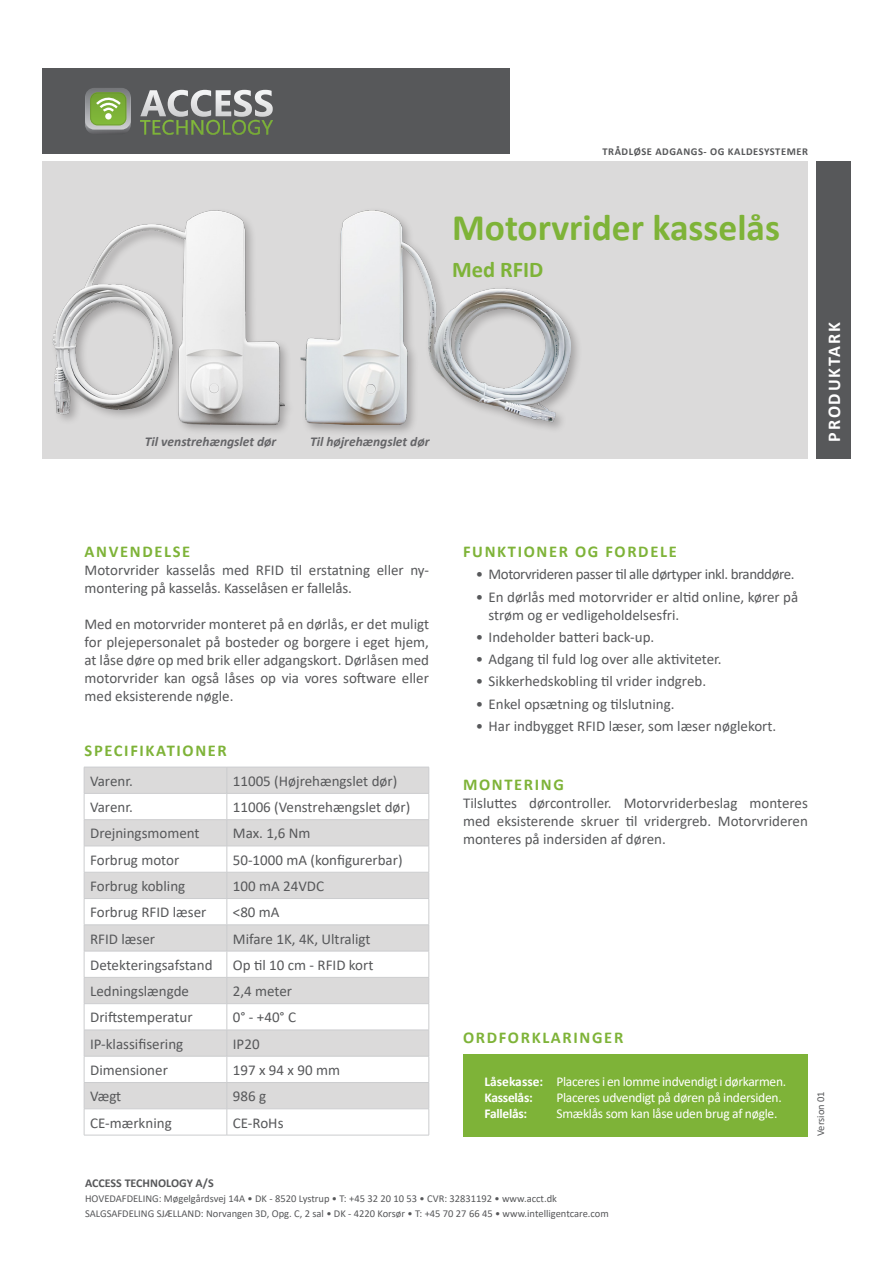
<style>
.page{position:relative;width:893px;height:1263px;background:#fff}
.page>*{position:absolute;margin:0;border:0;box-sizing:border-box;transform-origin:0 0}
.t1{font:700 37.5px "Calibri";color:#7eb338}
.t2{font:700 22.5px "Calibri";color:#7eb338}
.t3{font:700 18px "Calibri";letter-spacing:.1em;color:#fff}
.t4{font:700 16.5px "Calibri";letter-spacing:.1em;color:#7eb338}
.t5{font:15px/18px "Calibri";color:#57585a}
.t6{font:15px "Calibri";letter-spacing:-.03em;color:#57585a}
.t7{font:13.5px "Calibri";letter-spacing:-.02em;color:#fff}
.t8{font:italic 700 13.5px "Calibri";color:#656568}
.t9{font:700 13.5px "Calibri";letter-spacing:-.02em;color:#fff}
.t10{font:700 12px "Calibri";color:#57585a}
.t11{font:10.5px/15px "Calibri";color:#57585a}
.t12{font:700 10.5px "Calibri";letter-spacing:.05em;color:#57585a}
.s1{font-weight:700}
</style>
<div class="page">
<div style="left:43px;top:162px;width:765px;height:297px;background:#dbdada"></div>
<div style="left:43px;top:68px;width:467px;height:85px;background:#57585a"></div>
<div style="left:816px;top:162px;width:34px;height:297px;background:#57585a"></div>
<svg style="left:140px;top:90px;width:133px;height:45px"></svg>
<svg style="left:85px;top:88px;width:46px;height:45px;background:#8ea76f"></svg>
<div style="left:50px;top:207px;width:246px;height:229px;background:#231f20;opacity:.3"></div>
<img style="left:52px;top:209px;width:236px;height:217px">
<div style="left:298px;top:207px;width:285px;height:230px;background:#231f20;opacity:.3"></div>
<img style="left:301px;top:210px;width:270px;height:215px">
<div style="left:85px;top:768px;width:344px;height:25px;background:#dbdada"></div>
<svg style="left:85px;top:794px;width:344px;height:341px"></svg>
<hr style="left:84px;top:767px;width:143px;height:1px;background:#cbccce">
<hr style="left:227px;top:767px;width:202px;height:1px;background:#cbccce">
<hr style="left:84px;top:793px;width:143px;height:1px;background:#cbccce">
<hr style="left:227px;top:793px;width:202px;height:1px;background:#cbccce">
<hr style="left:84px;top:819px;width:143px;height:1px;background:#cbccce">
<hr style="left:227px;top:819px;width:202px;height:1px;background:#cbccce">
<hr style="left:84px;top:846px;width:143px;height:1px;background:#cbccce">
<hr style="left:227px;top:846px;width:202px;height:1px;background:#cbccce">
<hr style="left:84px;top:872px;width:143px;height:1px;background:#cbccce">
<hr style="left:227px;top:872px;width:202px;height:1px;background:#cbccce">
<hr style="left:84px;top:898px;width:143px;height:1px;background:#cbccce">
<hr style="left:227px;top:898px;width:202px;height:1px;background:#cbccce">
<hr style="left:84px;top:924px;width:143px;height:1px;background:#cbccce">
<hr style="left:227px;top:924px;width:202px;height:1px;background:#cbccce">
<hr style="left:84px;top:951px;width:143px;height:1px;background:#cbccce">
<hr style="left:227px;top:951px;width:202px;height:1px;background:#cbccce">
<hr style="left:84px;top:977px;width:143px;height:1px;background:#cbccce">
<hr style="left:227px;top:977px;width:202px;height:1px;background:#cbccce">
<hr style="left:84px;top:1003px;width:143px;height:1px;background:#cbccce">
<hr style="left:227px;top:1003px;width:202px;height:1px;background:#cbccce">
<hr style="left:84px;top:1030px;width:143px;height:1px;background:#cbccce">
<hr style="left:227px;top:1030px;width:202px;height:1px;background:#cbccce">
<hr style="left:84px;top:1056px;width:143px;height:1px;background:#cbccce">
<hr style="left:227px;top:1056px;width:202px;height:1px;background:#cbccce">
<hr style="left:84px;top:1082px;width:143px;height:1px;background:#cbccce">
<hr style="left:227px;top:1082px;width:202px;height:1px;background:#cbccce">
<hr style="left:84px;top:1108px;width:143px;height:1px;background:#cbccce">
<svg style="left:84px;top:768px;width:1px;height:367px"></svg>
<hr style="left:227px;top:1108px;width:202px;height:1px;background:#cbccce">
<svg style="left:227px;top:768px;width:1px;height:367px"></svg>
<svg style="left:429px;top:767px;width:1px;height:368px"></svg>
<hr style="left:84px;top:1135px;width:143px;height:1px;background:#cbccce">
<hr style="left:227px;top:1135px;width:202px;height:1px;background:#cbccce">
<div style="left:463px;top:1054px;width:345px;height:82px;background:#7eb338"></div>
<p class="t8" style="left:145px;top:432px;width:133px">Til venstrehængslet dør</p>
<p class="t8" style="left:310px;top:432px;width:121px">Til højrehængslet dør</p>
<p class="t12" style="left:602px;top:144px;width:207px">TRÅDLØSE ADGANGS- OG KALDESYSTEMER</p>
<p class="t1" style="left:452px;top:201px;width:330px">Motorvrider kasselås</p>
<p class="t2" style="left:452px;top:254px;width:93px">Med RFID</p>
<p class="t3" style="left:821px;top:442px;width:121px;rotate:-90deg">PRODUKTARK</p>
<p class="t4" style="left:85px;top:540px;width:107px">ANVENDELSE</p>
<p class="t5" style="left:85px;top:561px;width:346px">Motorvrider kasselås med RFID til erstatning eller ny&shy;montering på kasselås. Kasselåsen er fallelås.</p>
<p class="t5" style="left:85px;top:615px;width:346px;text-align:justify">Med en motorvrider monteret på en dørlås, er det muligt for plejepersonalet på bosteder og borgere i eget hjem, at låse døre op med brik eller adgangskort. Dørlåsen med motorvrider kan også låses op via vores software eller med eksisterende nøgle.</p>
<p class="t4" style="left:85px;top:739px;width:144px">SPECIFIKATIONER</p>
<p class="t5" style="left:90px;top:771px;width:44px">Varenr.</p>
<p class="t5" style="left:233px;top:771px;width:166px">11005 (Højrehængslet dør)</p>
<p class="t5" style="left:90px;top:798px;width:44px">Varenr.</p>
<p class="t5" style="left:233px;top:798px;width:179px">11006 (Venstrehængslet dør)</p>
<p class="t5" style="left:90px;top:824px;width:111px">Drejningsmoment</p>
<p class="t5" style="left:233px;top:824px;width:79px">Max. 1,6 Nm</p>
<p class="t5" style="left:90px;top:850px;width:91px">Forbrug motor</p>
<p class="t5" style="left:233px;top:850px;width:171px">50-1000 mA (konfigurerbar)</p>
<p class="t5" style="left:90px;top:877px;width:97px">Forbrug kobling</p>
<p class="t5" style="left:233px;top:877px;width:93px">100 mA 24VDC</p>
<p class="t5" style="left:90px;top:903px;width:118px">Forbrug RFID læser</p>
<p class="t5" style="left:233px;top:903px;width:48px">&lt;80 mA</p>
<p class="t5" style="left:90px;top:929px;width:67px">RFID læser</p>
<p class="t5" style="left:233px;top:929px;width:139px">Mifare 1K, 4K, Ultraligt</p>
<p class="t5" style="left:90px;top:955px;width:124px">Detekteringsafstand</p>
<p class="t5" style="left:233px;top:955px;width:142px">Op til 10 cm - RFID kort</p>
<p class="t5" style="left:90px;top:982px;width:100px">Ledningslængde</p>
<p class="t5" style="left:233px;top:982px;width:61px">2,4 meter</p>
<p class="t5" style="left:90px;top:1008px;width:104px">Driftstemperatur</p>
<p class="t5" style="left:233px;top:1008px;width:65px">0° - +40° C</p>
<p class="t5" style="left:90px;top:1034px;width:95px">IP-klassifisering</p>
<p class="t5" style="left:233px;top:1034px;width:28px">IP20</p>
<p class="t5" style="left:90px;top:1061px;width:79px">Dimensioner</p>
<p class="t5" style="left:233px;top:1061px;width:109px">197 x 94 x 90 mm</p>
<p class="t5" style="left:90px;top:1087px;width:33px">Vægt</p>
<p class="t5" style="left:233px;top:1087px;width:35px">986 g</p>
<p class="t5" style="left:90px;top:1113px;width:83px">CE-mærkning</p>
<p class="t5" style="left:233px;top:1113px;width:52px">CE-RoHs</p>
<p class="t4" style="left:463px;top:540px;width:215px">FUNKTIONER OG FORDELE</p>
<p class="t6" style="left:476px;top:564px;width:320px">• Motorvrideren passer til alle dørtyper inkl. branddøre.</p>
<p class="t5" style="left:489px;top:587px;width:311px;text-indent:-13px">• En dørlås med motorvrider er altid online, kører på strøm og er vedligeholdelsesfri.</p>
<p class="t5" style="left:476px;top:627px;width:180px">• Indeholder batteri back-up.</p>
<p class="t5" style="left:476px;top:650px;width:247px">• Adgang til fuld log over alle aktiviteter.</p>
<p class="t5" style="left:476px;top:672px;width:232px">• Sikkerhedskobling til vrider indgreb.</p>
<p class="t5" style="left:476px;top:694px;width:200px">• Enkel opsætning og tilslutning.</p>
<p class="t5" style="left:476px;top:716px;width:302px">• Har indbygget RFID læser, som læser nøglekort.</p>
<p class="t4" style="left:463px;top:773px;width:102px">MONTERING</p>
<p class="t5" style="left:463px;top:794px;width:346px;text-align:justify">Tilsluttes dørcontroller. Motorvriderbeslag monteres med eksisterende skruer til vridergreb. Motorvrideren monteres på indersiden af døren.</p>
<p class="t4" style="left:463px;top:1026px;width:162px">ORDFORKLARINGER</p>
<p class="t7" style="left:484px;top:1072px;width:303px"><span class="s1">Låsekasse:</span> Placeres i en lomme indvendigt i dørkarmen.</p>
<p class="t9" style="left:484px;top:1088px;width:50px">Kasselås:</p>
<p class="t7" style="left:556px;top:1088px;width:227px">Placeres udvendigt på døren på indersiden.</p>
<p class="t9" style="left:484px;top:1104px;width:44px">Fallelås:</p>
<p class="t7" style="left:556px;top:1104px;width:222px">Smæklås som kan låse uden brug af nøgle.</p>
<p class="t11" style="left:813px;top:1136px;width:46px;rotate:-90deg">Version 01</p>
<p class="t10" style="left:85px;top:1174px;width:130px">ACCESS TECHNOLOGY A/S</p>
<p class="t11" style="left:85px;top:1191px;width:525px">HOVEDAFDELING: Møgelgårdsvej 14A • DK - 8520 Lystrup • T: +45 32 20 10 53 • CVR: 32831192 • www.acct.dk<br>SALGSAFDELING SJÆLLAND: Norvangen 3D, Opg. C, 2 sal • DK - 4220 Korsør • T: +45 70 27 66 45 • www.intelligentcare.com</p>
</div>
